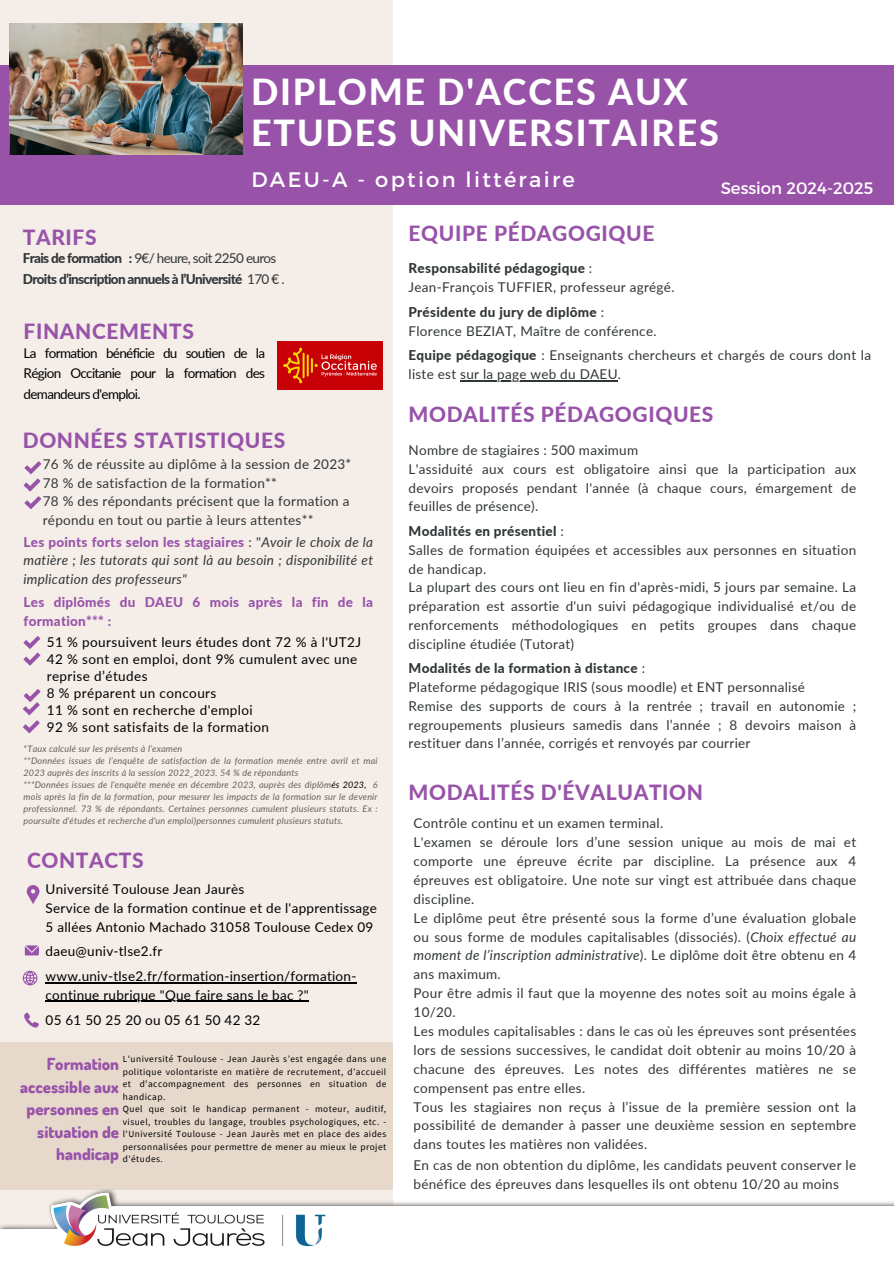
<style>
.page{position:relative;width:894px;height:1264px;background:#fff}
.page>*{position:absolute;margin:0;border:0;box-sizing:border-box;transform-origin:0 0}
.t1{font:800 35.85px/41.7px "Lato";letter-spacing:.05em;color:#fff}
.t2{font:800 21px "Lato";letter-spacing:.03em;color:#9853a9}
.t3{font:21px "Montserrat";letter-spacing:.11em;color:#fff}
.t4{font:800 16.5px/22.5px "Dosis";color:#9853a9;text-align:right}
.t5{font:16.5px "Montserrat";color:#fff}
.t6{font:13.5px/18.9px "Lato";letter-spacing:.02em;color:#313638}
.t7{font:13.5px/16.8px "Lato";letter-spacing:.02em;color:#000}
.t8{font:italic 13.5px/18.8px "Lato";letter-spacing:.02em;color:#313638;text-align:justify}
.t9{font:800 13.5px/20.2px "Lato";letter-spacing:-.05em;color:#313638}
.t10{font:800 13.5px/18.8px "Lato";letter-spacing:.02em;color:#9853a9}
.t11{font:9.3px/12.5px "Source Sans Pro";letter-spacing:.05em;color:#000}
.t12{font:italic 9px/12px "Lato";letter-spacing:.02em;color:#67605a}
.s1{font-weight:400}
.s2{font-weight:800;font-style:normal;color:#9853a9}
.s3{font-style:normal}
.s4{color:#000}
.s5{font-weight:800}
.s6{font-style:italic}
</style>
<div class="page">
<div style="left:0;top:0;width:392px;height:1263px;background:#f4ede8"></div>
<img style="left:277px;top:342px;width:106px;height:47px">
<div style="left:0;top:65px;width:893px;height:140px;background:#9853a9"></div>
<div style="left:0;top:1042px;width:392px;height:147px;background:#e7d8cc"></div>
<hr style="left:460px;top:380px;width:157px;height:1px;background:#313638">
<img style="left:9px;top:24px;width:233px;height:130px">
<img style="left:0;top:1189px;width:893px;height:74px">
<svg style="left:24px;top:461px;width:17px;height:48px"></svg>
<svg style="left:23px;top:636px;width:17px;height:29px"></svg>
<svg style="left:23px;top:689px;width:17px;height:44px"></svg>
<svg style="left:27px;top:885px;width:12px;height:18px"></svg>
<svg style="left:25px;top:945px;width:13px;height:10px"></svg>
<svg style="left:24px;top:1012px;width:15px;height:15px"></svg>
<svg style="left:23px;top:970px;width:14px;height:15px"></svg>
<hr style="left:46px;top:981px;width:310px;height:2px;background:#000">
<hr style="left:46px;top:1000px;width:263px;height:1px;background:#000">
<h1 class="t1" style="left:251px;top:70px;width:469px">DIPLOME D'ACCES AUX<br>ETUDES UNIVERSITAIRES</h1>
<h2 class="t2" style="left:23px;top:224px;width:75px">TARIFS</h2>
<h2 class="t3" style="left:251px;top:166px;width:325px">DAEU-A - option littéraire</h2>
<h2 class="t2" style="left:408px;top:220px;width:247px">EQUIPE PÉDAGOGIQUE</h2>
<p class="t5" style="left:720px;top:178px;width:154px">Session 2024-2025</p>
<p class="t9" style="left:23px;top:248px;width:263px">Frais de formation : <span class="s1">9€/ heure, soit 2250 euros<br></span>Droits d’inscription annuels à l’Université <span class="s1">170 € .</span></p>
<h2 class="t2" style="left:24px;top:318px;width:172px">FINANCEMENTS</h2>
<p class="t7" style="left:24px;top:343px;width:243px;line-height:20.2px;text-align:justify">La formation bénéficie du soutien de la Région Occitanie pour la formation des demandeurs d'emploi.</p>
<h2 class="t2" style="left:23px;top:427px;width:264px">DONNÉES STATISTIQUES</h2>
<p class="t6" style="left:43px;top:455px;width:310px;line-height:18.5px">76 % de réussite au diplôme à la session de 2023* 78 % de satisfaction de la formation**<br>78 % des répondants précisent que la formation a répondu en tout ou partie à leurs attentes**</p>
<p class="t8" style="left:24px;top:532px;width:351px"><span class="s2">Les points forts selon les stagiaires</span> <span class="s3">: "</span>Avoir le choix de la matière ; les tutorats qui sont là au besoin ; disponibilité et implication des professeurs"</p>
<p class="t10" style="left:24px;top:592px;width:351px">Les diplômés du DAEU 6 mois après la fin de la formation*** :</p>
<p class="t7" style="left:47px;top:633px;width:316px">51 % poursuivent leurs études dont 72 % à l'UT2J 42 % sont en emploi, dont 9% cumulent avec une reprise d’études<br>8 % préparent un concours<br>11 % sont en recherche d'emploi<br>92 % sont satisfaits de la formation</p>
<p class="t12" style="left:24px;top:742px;width:355px"><span class="s3">*</span>Taux calculé sur les présents à l’examen<br>**Données issues de l‘enquête de satisfaction de la formation menée entre avril et mai 2023 auprès des inscrits à la session 2022_2023. 54 % de répondants<br>***Données issues de l’enquête menée en décembre 2023, auprès des diplôm<span class="s4">és 2023,</span> 6 mois après la fin de la formation, pour mesurer les impacts de la formation sur le devenir professionnel. 73 % de répondants. Certaines personnes cumulent plusieurs statuts. Ex : poursuite d'études et recherche d'un emploi)personnes cumulent plusieurs statuts.</p>
<h2 class="t2" style="left:27px;top:847px;width:118px">CONTACTS</h2>
<p class="t7" style="left:46px;top:879px;width:333px;line-height:18.8px">Université Toulouse Jean Jaurès<br>Service de la formation continue et de l'apprentissage<br>5 allées Antonio Machado 31058 Toulouse Cedex 09</p>
<p class="t7" style="left:46px;top:938px;width:312px;line-height:24.8px">daeu@univ-tlse2.fr www.univ-tlse2.fr/formation-insertion/formation-</p>
<p class="t7" style="left:46px;top:982px;width:264px;line-height:24.8px">continue rubrique "Que faire sans le bac ?"<br>05 61 50 25 20 ou 05 61 50 42 32</p>
<p class="t4" style="left:20px;top:1052px;width:100px">Formation accessible aux personnes en situation de handicap</p>
<p class="t11" style="left:123px;top:1052px;width:265px">L'université Toulouse - Jean Jaurès s’est engagée dans une politique volontariste en matière de recrutement, d’accueil et d’accompagnement des personnes en situation de handicap.<br>Quel que soit le handicap permanent - moteur, auditif, visuel, troubles du langage, troubles psychologiques, etc. - l'Université Toulouse - Jean Jaurès met en place des aides personnalisées pour permettre de mener au mieux le projet d'études.</p>
<p class="t6" style="left:408px;top:259px;width:267px"><span class="s5">Responsabilité pédagogique</span> :<br>Jean-François TUFFIER, professeur agrégé.</p>
<p class="t6" style="left:408px;top:302px;width:249px"><span class="s5">Présidente du jury de diplôme</span> :<br>Florence BEZIAT, Maître de conférence.</p>
<p class="t6" style="left:408px;top:346px;width:464px"><span class="s5">Equipe pédagogique</span> : Enseignants chercheurs et chargés de cours dont la liste est sur la page web du DAEU.</p>
<h2 class="t2" style="left:408px;top:401px;width:306px">MODALITÉS PÉDAGOGIQUES</h2>
<p class="t6" style="left:408px;top:440px;width:449px">Nombre de stagiaires : 500 maximum<br>L'assiduité aux cours est obligatoire ainsi que la participation aux devoirs proposés pendant l'année (à chaque cours, émargement de feuilles de présence).</p>
<p class="t6" style="left:408px;top:521px;width:449px"><span class="s5">Modalités en présentiel</span> :<br>Salles de formation équipées et accessibles aux personnes en situation de handicap.<br>La plupart des cours ont lieu en fin d'après-midi, 5 jours par semaine. La préparation est assortie d'un suivi pédagogique individualisé et/ou de renforcements méthodologiques en petits groupes dans chaque discipline étudiée (Tutorat)</p>
<p class="t6" style="left:408px;top:658px;width:449px"><span class="s5">Modalités de la formation à distance</span> :<br>Plateforme pédagogique IRIS (sous moodle) et ENT personnalisé<br>Remise des supports de cours à la rentrée ; travail en autonomie ; regroupements plusieurs samedis dans l’année ; 8 devoirs maison à restituer dans l’année, corrigés et renvoyés par courrier</p>
<h2 class="t2" style="left:408px;top:779px;width:296px">MODALITÉS D'ÉVALUATION</h2>
<p class="t6" style="left:413px;top:813px;width:444px">Contrôle continu et un examen terminal.<br>L'examen se déroule lors d’une session unique au mois de mai et comporte une épreuve écrite par discipline. La présence aux 4 épreuves est obligatoire. Une note sur vingt est attribuée dans chaque discipline.<br>Le diplôme peut être présenté sous la forme d’une évaluation globale ou sous forme de modules capitalisables (dissociés). (<span class="s6">Choix effectué au moment de l’inscription administrative</span>). Le diplôme doit être obtenu en 4 ans maximum.<br>Pour être admis il faut que la moyenne des notes soit au moins égale à 10/20.<br>Les modules capitalisables : dans le cas où les épreuves sont présentées lors de sessions successives, le candidat doit obtenir au moins 10/20 à chacune des épreuves. Les notes des différentes matières ne se compensent pas entre elles.<br>Tous les stagiaires non reçus à l’issue de la première session ont la possibilité de demander à passer une deuxième session en septembre dans toutes les matières non validées.</p>
<p class="t6" style="left:413px;top:1155px;width:444px">En cas de non obtention du diplôme, les candidats peuvent conserver le bénéfice des épreuves dans lesquelles ils ont obtenu 10/20 au moins</p>
</div>
